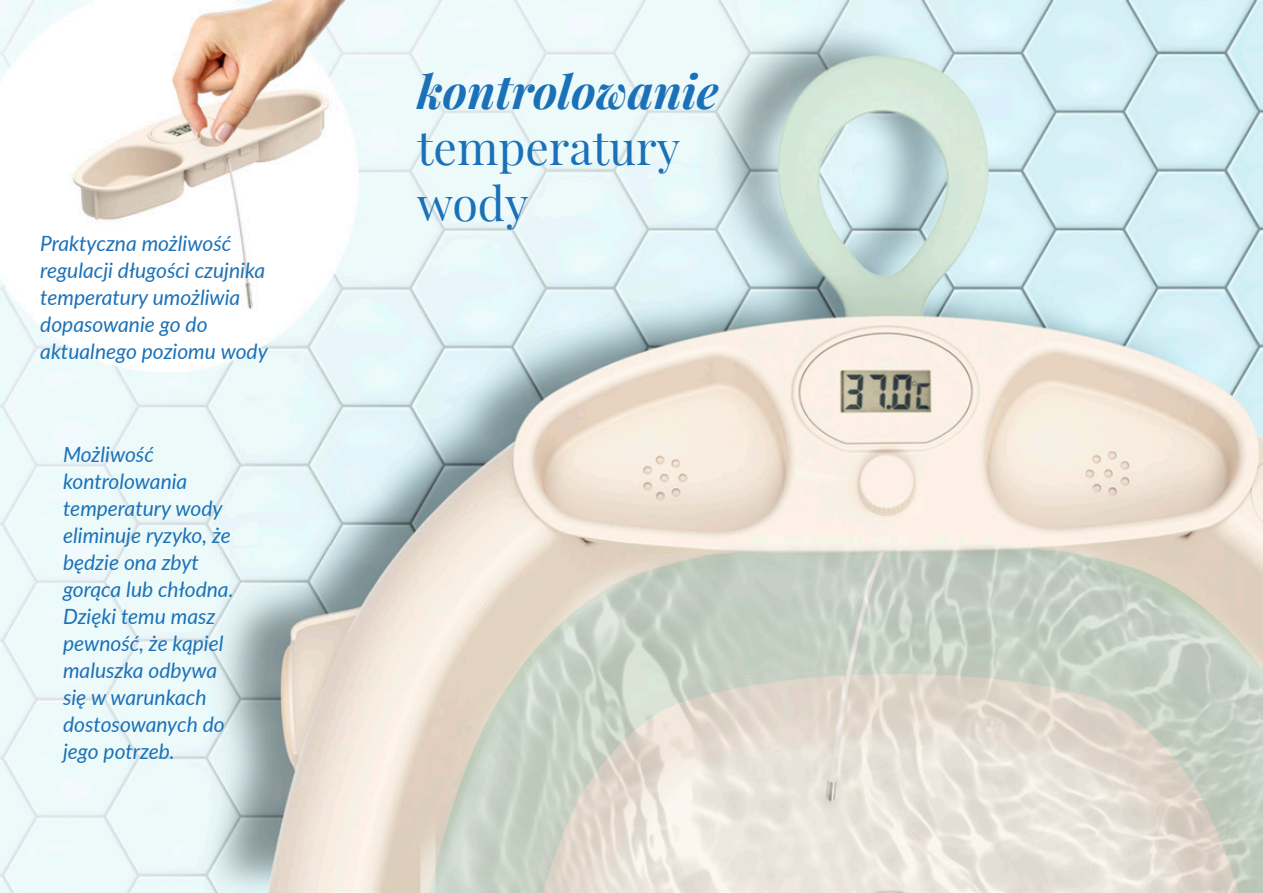
<style>
.page{position:relative;width:1263px;height:893px;background:#fff}
.page>*{position:absolute;margin:0;border:0;box-sizing:border-box;transform-origin:0 0}
.t1{font:46.5px/55.8px "Playfair Display";color:#1b71b8}
.t2{font:italic 700 46.5px "Playfair Display";color:#1b71b8}
.t3{font:italic 21px/27px "Lato";color:#1b71b8}
</style>
<div class="page">
<img style="left:0;top:0;width:1263px;height:893px">
<p class="t3" style="left:40px;top:229px;width:229px">Praktyczna możliwość regulacji długości czujnika temperatury umożliwia dopasowanie go do aktualnego poziomu wody</p>
<p class="t3" style="left:63px;top:440px;width:172px">Możliwość kontrolowania temperatury wody eliminuje ryzyko, że będzie ona zbyt gorąca lub chłodna.<br>Dzięki temu masz pewność, że kąpiel maluszka odbywa się w warunkach dostosowanych do jego potrzeb.</p>
<h1 class="t2" style="left:417px;top:54px;width:303px">kontrolowanie</h1>
<h1 class="t1" style="left:417px;top:116px;width:265px">temperatury wody</h1>
</div>
